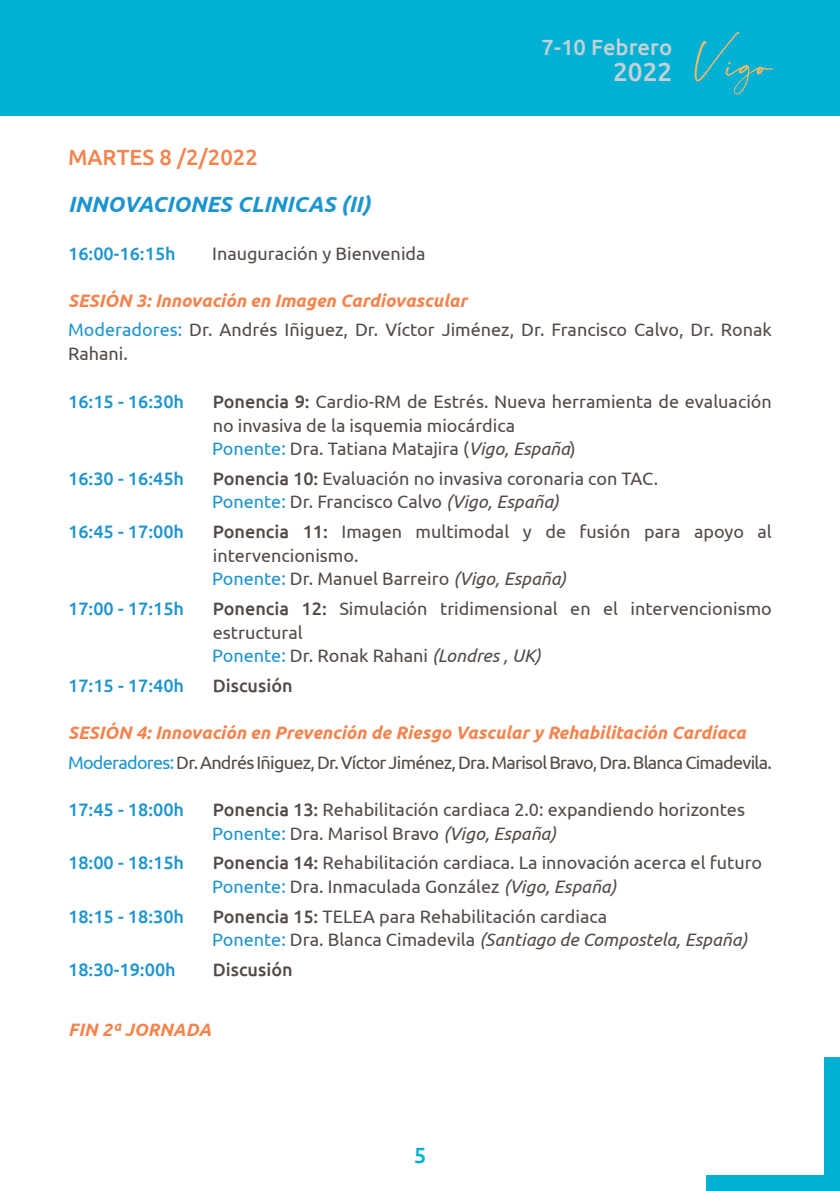
<style>
.page{position:relative;width:840px;height:1191px;background:#fff}
.page>*{position:absolute;margin:0;border:0;box-sizing:border-box;transform-origin:0 0}
.t1{font:66px "Belove";color:#fcb864}
.t2{font:500 26px "Ubuntu";color:#c8d0d7}
.t3{font:italic 700 22px "Ubuntu";color:#1b94d0}
.t4{font:500 22px "Ubuntu";color:#f5834c}
.t5{font:500 22px "Ubuntu";color:#c8d0d7}
.t6{font:500 22px "Ubuntu";color:#00b1d4}
.t7{font:18px/23.8px "Ubuntu";color:#524a47}
.t8{font:italic 700 18px "Ubuntu";color:#f5834c}
.t9{font:500 18px "Ubuntu";color:#1b94d0}
.t10{font:18px "Ubuntu";letter-spacing:-.04em;color:#524a47}
.t11{font:italic 18px "Ubuntu";color:#524a47}
.t12{font:500 18px "Ubuntu";color:#524a47}
.s1{color:#1b94d0}
.s2{font-weight:500}
.s3{font-style:italic}
.s4{font-style:normal;color:#1b94d0}
.s5{font-style:normal}
</style>
<div class="page">
<div style="left:0;top:0;width:839px;height:115px;background:#00b1d4"></div>
<div style="left:706px;top:1175px;width:133px;height:16px;background:#00b1d4"></div>
<div style="left:823px;top:1057px;width:16px;height:134px;background:#00b1d4"></div>
<p class="t5" style="left:541px;top:33px;width:132px">7-10 Febrero</p>
<h2 class="t2" style="left:612px;top:55px;width:61px">2022</h2>
<h1 class="t1" style="left:691px;top:27px;width:81px">Vigo</h1>
<p class="t4" style="left:68px;top:143px;width:191px">MARTES 8 /2/2022</p>
<p class="t3" style="left:68px;top:191px;width:303px">INNOVACIONES CLINICAS (II)</p>
<p class="t9" style="left:68px;top:242px;width:109px">16:00-16:15h</p>
<p class="t7" style="left:212px;top:241px;width:215px">Inauguración y Bienvenida</p>
<p class="t8" style="left:68px;top:290px;width:400px">SESIÓN 3: Innovación en Imagen Cardiovascular</p>
<p class="t7" style="left:68px;top:318px;width:705px"><span class="s1">Moderadores:</span> Dr. Andrés Iñiguez, Dr. Víctor Jiménez, Dr. Francisco Calvo, Dr. Ronak<br>Rahani.</p>
<p class="t9" style="left:68px;top:390px;width:117px">16:15 - 16:30h</p>
<p class="t7" style="left:213px;top:389px;width:560px"><span class="s2">Ponencia 9:</span> Cardio-RM de Estrés. Nueva herramienta de evaluación no invasiva de la isquemia miocárdica</p>
<p class="t7" style="left:212px;top:436px;width:365px"><span class="s1">Ponente:</span> Dra. Tatiana Matajira (<span class="s3">Vigo, España</span>)</p>
<p class="t9" style="left:68px;top:467px;width:117px">16:30 - 16:45h</p>
<p class="t7" style="left:213px;top:466px;width:446px"><span class="s2">Ponencia 10:</span> Evaluación no invasiva coronaria con TAC.</p>
<p class="t7" style="left:212px;top:489px;width:348px"><span class="s1">Ponente:</span> Dr. Francisco Calvo <span class="s3">(Vigo, España)</span></p>
<p class="t9" style="left:68px;top:520px;width:117px">16:45 - 17:00h</p>
<p class="t7" style="left:213px;top:519px;width:560px"><span class="s2">Ponencia 11:</span> Imagen multimodal y de fusión para apoyo al intervencionismo.</p>
<p class="t7" style="left:212px;top:566px;width:355px"><span class="s1">Ponente:</span> Dr. Manuel Barreiro <span class="s3">(Vigo, España)</span></p>
<p class="t9" style="left:68px;top:597px;width:117px">17:00 - 17:15h</p>
<p class="t7" style="left:213px;top:596px;width:560px"><span class="s2">Ponencia 12:</span> Simulación tridimensional en el intervencionismo estructural</p>
<p class="t7" style="left:212px;top:643px;width:330px"><span class="s1">Ponente:</span> Dr. Ronak Rahani <span class="s3">(Londres , UK)</span></p>
<p class="t9" style="left:68px;top:674px;width:117px">17:15 - 17:40h</p>
<p class="t12" style="left:213px;top:674px;width:81px">Discusión</p>
<p class="t8" style="left:68px;top:722px;width:678px">SESIÓN 4: Innovación en Prevención de Riesgo Vascular y Rehabilitación Cardíaca</p>
<p class="t10" style="left:68px;top:751px;width:704px"><span class="s1">Moderadores:</span> Dr. Andrés Iñiguez, Dr. Víctor Jiménez, Dra. Marisol Bravo, Dra. Blanca Cimadevila.</p>
<p class="t9" style="left:68px;top:798px;width:117px">17:45 - 18:00h</p>
<p class="t7" style="left:213px;top:797px;width:533px"><span class="s2">Ponencia 13:</span> Rehabilitación cardiaca 2.0: expandiendo horizontes</p>
<p class="t7" style="left:212px;top:821px;width:345px"><span class="s1">Ponente:</span> Dra. Marisol Bravo <span class="s3">(Vigo, España)</span></p>
<p class="t9" style="left:68px;top:851px;width:117px">18:00 - 18:15h</p>
<p class="t7" style="left:213px;top:850px;width:550px"><span class="s2">Ponencia 14:</span> Rehabilitación cardiaca. La innovación acerca el futuro</p>
<p class="t7" style="left:212px;top:874px;width:405px"><span class="s1">Ponente:</span> Dra. Inmaculada González <span class="s3">(Vigo, España)</span></p>
<p class="t9" style="left:68px;top:904px;width:117px">18:15 - 18:30h</p>
<p class="t7" style="left:213px;top:903px;width:396px"><span class="s2">Ponencia 15:</span> TELEA para Rehabilitación cardiaca</p>
<p class="t11" style="left:212px;top:929px;width:536px"><span class="s4">Ponente:</span> <span class="s5">Dra. Blanca Cimadevila</span> (Santiago de Compostela, España)</p>
<p class="t9" style="left:68px;top:958px;width:109px">18:30-19:00h</p>
<p class="t12" style="left:213px;top:958px;width:81px">Discusión</p>
<p class="t8" style="left:68px;top:1018px;width:145px">FIN 2ª JORNADA</p>
<p class="t6" style="left:413px;top:1141px;width:14px">5</p>
</div>
